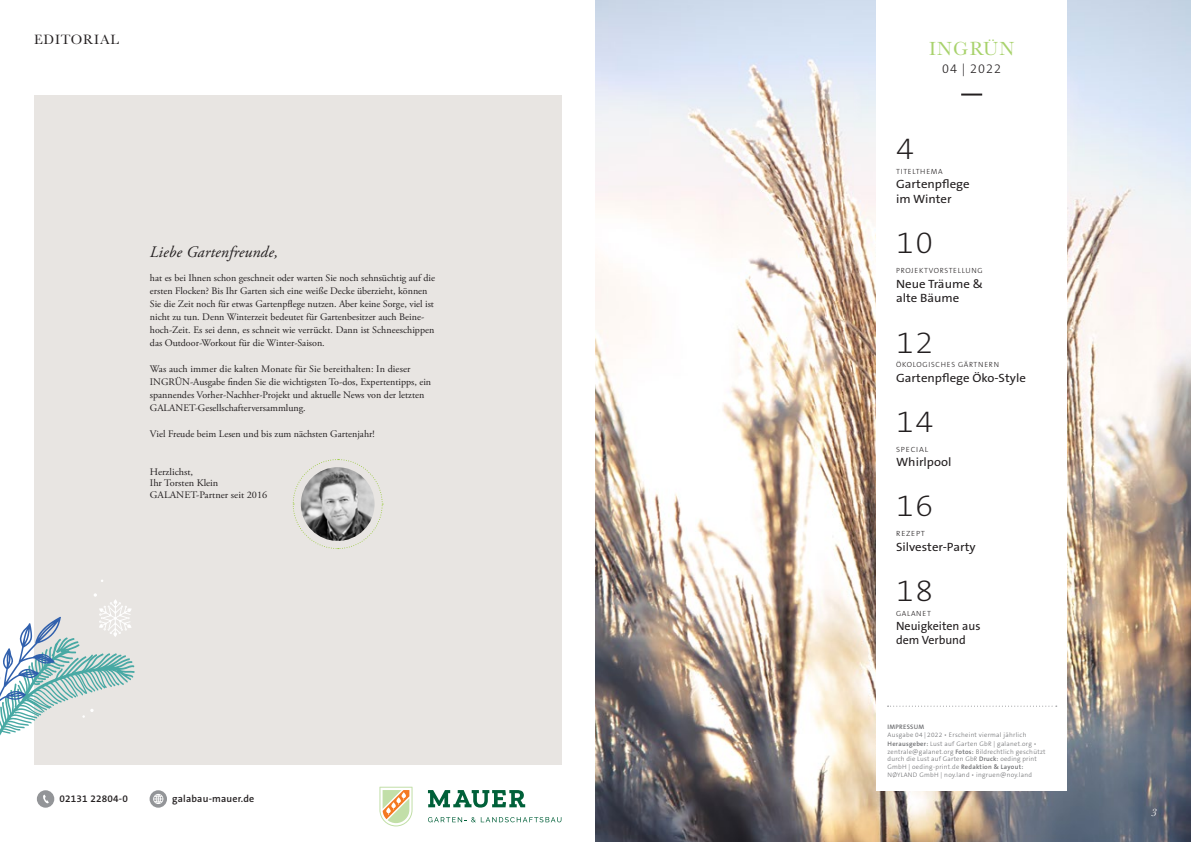
<style>
.page{position:relative;width:1191px;height:842px;background:#fff}
.page>*{position:absolute;margin:0;border:0;box-sizing:border-box;transform-origin:0 0}
._04a_Zwischenheadlin{font:200 30px "The Sans B W2";letter-spacing:.055em;color:#231f20;scale:1.07 1}
.t1{font:19.7px "Baskerville";letter-spacing:.06em;color:#a8d26c}
._04c_Zwischenheadlin{font:italic 16px "Adobe Garamond Pro";letter-spacing:.01em;color:#231f20}
.t2{font:14px "Baskerville";letter-spacing:.06em;color:#231f20}
.t3{font:300 12.6px "The Sans B W3";letter-spacing:.08em;color:#231f20}
._04a_Zwischenheadlin-2{font:12px/14.4px "The Sans B W5 Plain";color:#231f20;scale:1.07 1}
._04a_Zwischenheadlin-3{font:12px "The Sans B W5 Plain";color:#231f20}
.t4{font:italic 11px "Baskerville";color:#fff}
._03a_Fliesstext{font:10px/13px "Adobe Garamond Pro";color:#231f20}
.t5{font:600 10px "The Sans B W6";letter-spacing:.02em;color:#231f20}
._04a_Zwischenheadlin-4{font:300 7.5px "The Sans B W3";letter-spacing:.095em;color:#231f20}
._04a_Zwischenheadlin-5{font:300 7.5px "The Sans B W3";letter-spacing:.095em;color:#231f20;scale:1.07 1}
.t6{font:300 6.5px/7.9px "The Sans B W3";letter-spacing:.04em;color:#6c6d70}
.t7{font:600 6.5px "The Sans B W6";letter-spacing:.04em;color:#6c6d70}
.s1{font-family:"The Sans B W6";font-weight:600}
</style>
<div class="page">
<img style="left:595px;top:0;width:596px;height:842px">
<div style="left:876px;top:0;width:191px;height:791px;background:#fff"></div>
<svg style="left:887px;top:706px;width:169px;height:1px"></svg>
<hr style="left:961px;top:94px;width:21px;height:2px;background:#231f20">
<div style="left:34px;top:95px;width:527px;height:669px;background:#e8e5e2"></div>
<svg style="left:37px;top:790px;width:17px;height:18px"></svg>
<div style="left:150px;top:790px;width:17px;height:18px;background:#939598;border-radius:50%"></div>
<svg style="left:153px;top:794px;width:10px;height:10px"></svg>
<svg style="left:428px;top:817px;width:133px;height:5px"></svg>
<svg style="left:428px;top:790px;width:97px;height:17px"></svg>
<svg style="left:379px;top:787px;width:33px;height:39px"></svg>
<svg style="left:292px;top:459px;width:91px;height:90px"></svg>
<svg style="left:0;top:593px;width:135px;height:143px"></svg>
<p class="t2" style="left:34px;top:30px;width:86px">EDITORIAL</p>
<p class="_04c_Zwischenheadlin" style="left:150px;top:242px;width:130px">Liebe Gartenfreunde,</p>
<p class="_03a_Fliesstext" style="left:150px;top:272px;width:287px">hat es bei Ihnen schon geschneit oder warten Sie noch sehnsüchtig auf die ersten Flocken? Bis Ihr Garten sich eine weiße Decke überzieht, können Sie die Zeit noch für etwas Gartenpflege nutzen. Aber keine Sorge, viel ist nicht zu tun. Denn Winterzeit bedeutet für Gartenbesitzer auch Beine&shy;hoch-Zeit. Es sei denn, es schneit wie verrückt. Dann ist Schneeschippen das Outdoor-Workout für die Winter-Saison.</p>
<p class="_03a_Fliesstext" style="left:150px;top:363px;width:283px">Was auch immer die kalten Monate für Sie bereithalten: In dieser INGRÜN-Ausgabe finden Sie die wichtigsten To-dos, Expertentipps, ein spannendes Vorher-Nachher-Projekt und aktuelle News von der letzten GALANET-Gesellschafterversammlung.</p>
<p class="_03a_Fliesstext" style="left:150px;top:428px;width:226px">Viel Freude beim Lesen und bis zum nächsten Gartenjahr!</p>
<p class="_03a_Fliesstext" style="left:150px;top:465px;width:45px">Herzlichst,</p>
<p class="_03a_Fliesstext" style="left:150px;top:477px;width:70px">Ihr Torsten Klein</p>
<p class="_03a_Fliesstext" style="left:150px;top:488px;width:119px">GALANET-Partner seit 2016</p>
<p class="t5" style="left:59px;top:792px;width:70px">02131 22804-0</p>
<p class="t5" style="left:172px;top:792px;width:84px">galabau-mauer.de</p>
<p class="t1" style="left:929px;top:36px;width:87px">INGRÜN</p>
<p class="t3" style="left:942px;top:60px;width:60px">04 | 2022</p>
<p class="_04a_Zwischenheadlin" style="left:896px;top:130px;width:18px">4</p>
<p class="_04a_Zwischenheadlin-4" style="left:896px;top:167px;width:48px">TITELTHEMA</p>
<p class="_04a_Zwischenheadlin-2" style="left:896px;top:177px;width:70px">Gartenpflege</p>
<p class="_04a_Zwischenheadlin-2" style="left:896px;top:192px;width:53px">im Winter</p>
<p class="_04a_Zwischenheadlin" style="left:896px;top:224px;width:36px">10</p>
<p class="_04a_Zwischenheadlin-4" style="left:896px;top:266px;width:88px">PROJEKTVORSTELLUNG</p>
<p class="_04a_Zwischenheadlin-2" style="left:896px;top:276px;width:83px">Neue Träume &amp; alte Bäume</p>
<p class="_04a_Zwischenheadlin" style="left:896px;top:323px;width:36px">12</p>
<p class="_04a_Zwischenheadlin-4" style="left:896px;top:360px;width:105px">ÖKOLOGISCHES GÄRTNERN</p>
<p class="_04a_Zwischenheadlin-2" style="left:896px;top:370px;width:123px">Gartenpflege Öko-Style</p>
<p class="_04a_Zwischenheadlin" style="left:896px;top:403px;width:36px">14</p>
<p class="_04a_Zwischenheadlin-5" style="left:896px;top:444px;width:31px">SPECIAL</p>
<p class="_04a_Zwischenheadlin-2" style="left:896px;top:455px;width:53px">Whirlpool</p>
<p class="_04a_Zwischenheadlin" style="left:896px;top:487px;width:36px">16</p>
<p class="_04a_Zwischenheadlin-5" style="left:896px;top:529px;width:28px">REZEPT</p>
<p class="_04a_Zwischenheadlin-2" style="left:896px;top:539px;width:76px">Silvester-Party</p>
<p class="_04a_Zwischenheadlin" style="left:896px;top:571px;width:36px">18</p>
<p class="_04a_Zwischenheadlin-4" style="left:896px;top:608px;width:36px">GALANET</p>
<p class="_04a_Zwischenheadlin-3" style="left:896px;top:618px;width:86px">Neuigkeiten aus</p>
<p class="_04a_Zwischenheadlin-3" style="left:896px;top:633px;width:71px">dem Verbund</p>
<p class="t7" style="left:887px;top:723px;width:38px">IMPRESSUM</p>
<p class="t6" style="left:887px;top:731px;width:159px">Ausgabe 04 | 2022 • Erscheint viermal jährlich <span class="s1">Herausgeber:</span> Lust auf Garten GbR | galanet.org • zentrale@galanet.org <span class="s1">Fotos:</span> Bildrechtlich geschützt durch die Lust auf Garten GbR <span class="s1">Druck:</span> oeding print GmbH | oeding-print.de <span class="s1">Redaktion &amp; Layout:<br></span>NØYLAND GmbH | noy.land • ingruen@noy.land</p>
<p class="t4" style="left:1151px;top:805px;width:7px">3</p>
</div>
